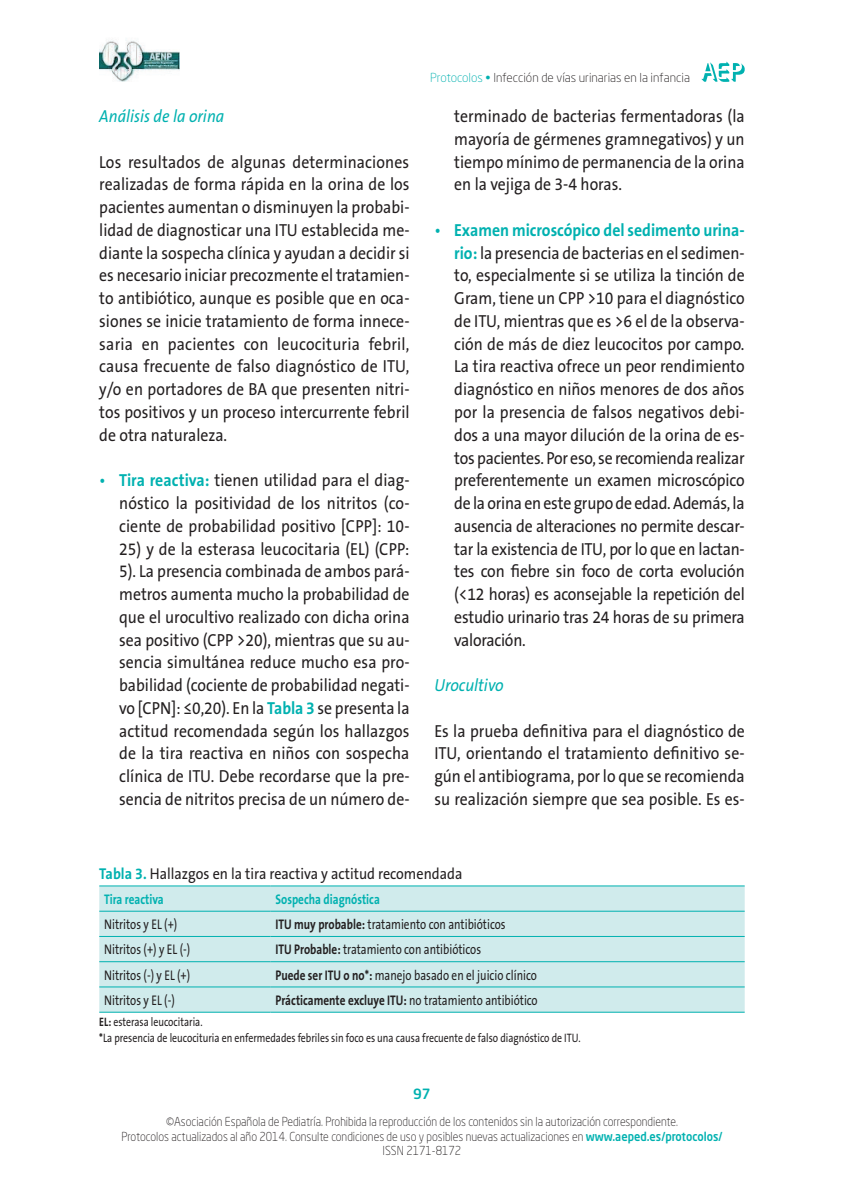
<style>
.page{position:relative;width:844px;height:1191px;background:#fff}
.page>*{position:absolute;margin:0;border:0;box-sizing:border-box;transform-origin:0 0}
.t1{font:17.5px/22.8px "The Sans B5 Plain";color:#231f20;text-align:justify;scale:.9 1}
._03_LADILLO_3{font:italic 17.5px "The Sans B5 Plain";color:#00b1b0;scale:.9 1}
.TITULO_TABLA{font:15.75px "The Sans B5 Plain";color:#231f20;scale:.9 1}
.TEXTO_TABLA{font:14px "The Sans B5 Plain";color:#231f20;scale:.8 1}
.TEXTO_TABLA-2{font:700 14px "The Sans B7";color:#231f20;scale:.8 1}
.CABECERA_TABLA{font:700 14px "The Sans B7";color:#00b1b0;scale:.8 1}
.t2{font:500 14px "Neo Sans Std";color:#00b1b0}
.t3{font:300 12.25px/14.7px "Neo Sans Std";color:#231f20;text-align:center;scale:.9 1}
.NOTA_TABLA{font:12.25px "The Sans B5 Plain";color:#231f20;scale:.8 1}
.t4{font:300 12.25px "Neo Sans Std";color:#231f20}
.s1{color:#00b1b0}
.s2{font-family:"The Sans B7";font-weight:700;color:#00b1b0}
.s3{font-family:"The Sans B7";font-weight:700}
.s4{font-family:"The Sans B5 Plain";font-weight:400}
.s5{font-weight:500;color:#00b1b0}
</style>
<div class="page">
<svg style="left:701px;top:61px;width:43px;height:21px"></svg>
<img style="left:99px;top:41px;width:81px;height:41px">
<div style="left:99px;top:886px;width:645px;height:125px;background:#d0ebec"></div>
<hr style="left:99px;top:910px;width:171px;height:1px;background:#00b1b0">
<hr style="left:270px;top:910px;width:474px;height:1px;background:#00b1b0">
<hr style="left:99px;top:936px;width:171px;height:1px;background:#00b1b0">
<hr style="left:270px;top:936px;width:474px;height:1px;background:#00b1b0">
<hr style="left:99px;top:961px;width:171px;height:1px;background:#00b1b0">
<hr style="left:270px;top:961px;width:474px;height:1px;background:#00b1b0">
<hr style="left:99px;top:986px;width:171px;height:1px;background:#00b1b0">
<hr style="left:270px;top:986px;width:474px;height:1px;background:#00b1b0">
<hr style="left:99px;top:885px;width:171px;height:1px;background:#00b1b0">
<hr style="left:270px;top:885px;width:474px;height:1px;background:#00b1b0">
<hr style="left:99px;top:1011px;width:171px;height:1px;background:#00b1b0">
<hr style="left:270px;top:1011px;width:474px;height:1px;background:#00b1b0">
<p class="_03_LADILLO_3" style="left:99px;top:107px;width:140px">Análisis de la orina</p>
<p class="t1" style="left:99px;top:151px;width:346px">Los resultados de algunas determinaciones realizadas de forma rápida en la orina de los pacientes aumentan o disminuyen la probabi&shy;lidad de diagnosticar una ITU establecida me&shy;diante la sospecha clínica y ayudan a decidir si es necesario iniciar precozmente el tratamien&shy;to antibiótico, aunque es posible que en oca&shy;siones se inicie tratamiento de forma innece&shy;saria en pacientes con leucocituria febril, causa frecuente de falso diagnóstico de ITU, y/o en portadores de BA que presenten nitri&shy;tos positivos y un proceso intercurrente febril de otra naturaleza.</p>
<p class="t1" style="left:119px;top:469px;width:324px;text-indent:-20px"><span class="s1">•</span> <span class="s2">Tira reactiva:</span> tienen utilidad para el diag&shy;nóstico la positividad de los nitritos (co&shy;ciente de probabilidad positivo [CPP]: 10-</p>
<p class="t1" style="left:119px;top:538px;width:324px">25) y de la esterasa leucocitaria (EL) (CPP:<br>5). La presencia combinada de ambos pará&shy;metros aumenta mucho la probabilidad de que el urocultivo realizado con dicha orina sea positivo (CPP &gt;20), mientras que su au&shy;sencia simultánea reduce mucho esa pro&shy;babilidad (cociente de probabilidad negati&shy;vo [CPN]: ≤0,20). En la <span class="s2">Tabla 3</span> se presenta la actitud recomendada según los hallazgos de la tira reactiva en niños con sospecha clínica de ITU. Debe recordarse que la pre&shy;sencia de nitritos precisa de un número de-</p>
<p class="t4" style="left:430px;top:70px;width:261px"><span class="s1">Protocolos •</span> Infección de vías urinarias en la infancia</p>
<p class="t1" style="left:454px;top:105px;width:324px">terminado de bacterias fermentadoras (la mayoría de gérmenes gramnegativos) y un tiempo mínimo de permanencia de la orina en la vejiga de 3-4 horas.</p>
<p class="t1" style="left:454px;top:219px;width:324px;text-indent:-20px"><span class="s1">•</span> <span class="s2">Examen microscópico del sedimento urina&shy;rio:</span> la presencia de bacterias en el sedimen&shy;to, especialmente si se utiliza la tinción de Gram, tiene un CPP &gt;10 para el diagnóstico de ITU, mientras que es &gt;6 el de la observa&shy;ción de más de diez leucocitos por campo.<br>La tira reactiva ofrece un peor rendimiento diagnóstico en niños menores de dos años por la presencia de falsos negativos debi&shy;dos a una mayor dilución de la orina de es&shy;tos pacientes. Por eso, se recomienda realizar preferentemente un examen microscópico de la orina en este grupo de edad. Además, la ausencia de alteraciones no permite descar&shy;tar la existencia de ITU, por lo que en lactan&shy;tes con fiebre sin foco de corta evolución (&lt;12 horas) es aconsejable la repetición del estudio urinario tras 24 horas de su primera valoración.</p>
<p class="_03_LADILLO_3" style="left:434px;top:676px;width:78px">Urocultivo</p>
<p class="t1" style="left:434px;top:720px;width:346px">Es la prueba definitiva para el diagnóstico de ITU, orientando el tratamiento definitivo se&shy;gún el antibiograma, por lo que se recomienda su realización siempre que sea posible. Es es-</p>
<p class="TITULO_TABLA" style="left:99px;top:864px;width:405px"><span class="s2">Tabla 3.</span> Hallazgos en la tira reactiva y actitud recomendada</p>
<p class="CABECERA_TABLA" style="left:104px;top:891px;width:76px">Tira reactiva</p>
<p class="CABECERA_TABLA" style="left:275px;top:891px;width:132px">Sospecha diagnóstica</p>
<p class="TEXTO_TABLA" style="left:104px;top:916px;width:93px">Nitritos y EL (+)</p>
<p class="TEXTO_TABLA" style="left:275px;top:916px;width:289px"><span class="s3">ITU muy probable:</span> tratamiento con antibióticos</p>
<p class="TEXTO_TABLA" style="left:104px;top:942px;width:109px">Nitritos (+) y EL (-)</p>
<p class="TEXTO_TABLA" style="left:275px;top:942px;width:258px"><span class="s3">ITU Probable:</span> tratamiento con antibióticos</p>
<p class="TEXTO_TABLA" style="left:104px;top:967px;width:109px">Nitritos (-) y EL (+)</p>
<p class="TEXTO_TABLA" style="left:275px;top:967px;width:328px"><span class="s3">Puede ser ITU o no*:</span> manejo basado en el juicio clínico</p>
<p class="TEXTO_TABLA" style="left:104px;top:992px;width:90px">Nitritos y EL (-)</p>
<p class="TEXTO_TABLA-2" style="left:275px;top:992px;width:329px">Prácticamente excluye ITU: <span class="s4">no tratamiento antibiótico</span></p>
<p class="NOTA_TABLA" style="left:99px;top:1015px;width:130px"><span class="s3">EL:</span> esterasa leucocitaria.</p>
<p class="NOTA_TABLA" style="left:99px;top:1031px;width:603px"><span class="s3">*</span>La presencia de leucocituria en enfermedades febriles sin foco es una causa frecuente de falso diagnóstico de ITU.</p>
<p class="t2" style="left:413px;top:1085px;width:19px">97</p>
<p class="t3" style="left:121px;top:1114px;width:669px">©Asociación Española de Pediatría. Prohibida la reproducción de los contenidos sin la autorización correspondiente.<br>Protocolos actualizados al año 2014. Consulte condiciones de uso y posibles nuevas actualizaciones en <span class="s5">www.aeped.es/protocolos/<br></span>ISSN 2171-8172</p>
</div>
